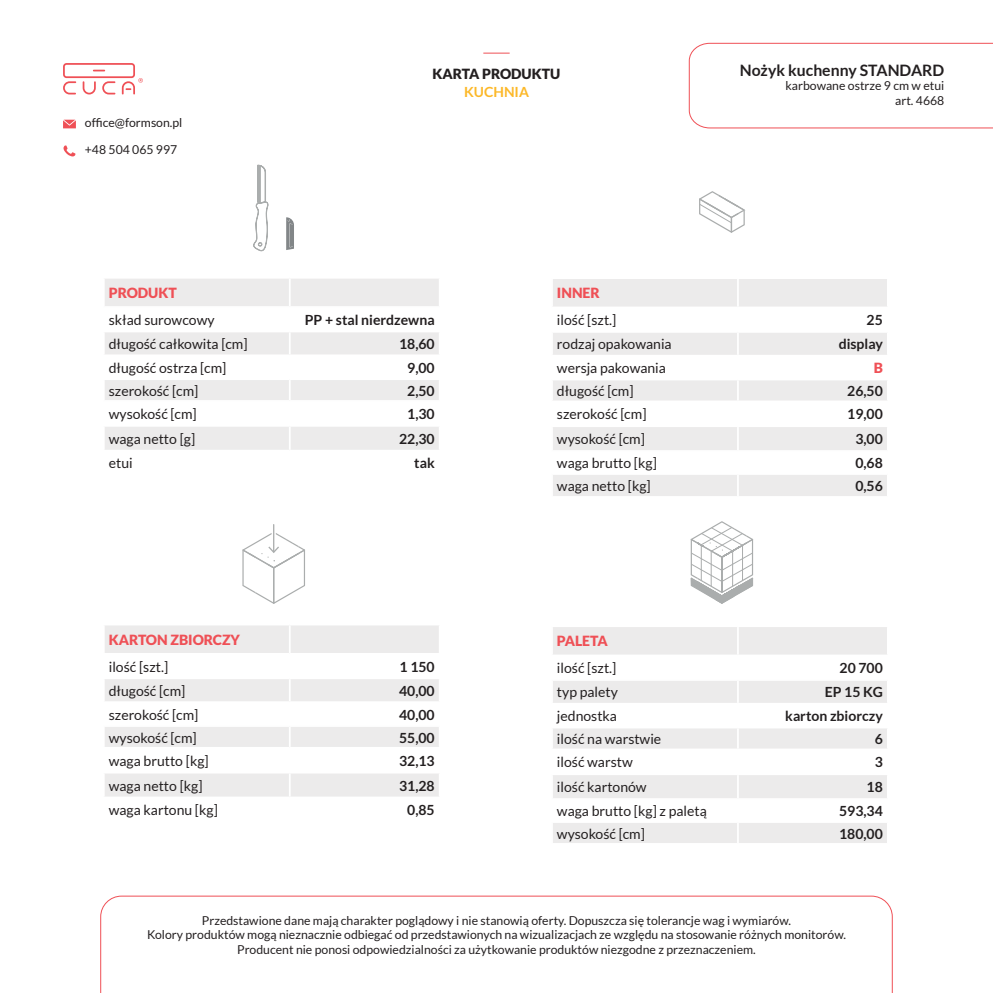
<style>
.page{position:relative;width:993px;height:993px;background:#fff}
.page>*{position:absolute;margin:0;border:0;box-sizing:border-box;transform-origin:0 0}
.t1{font:700 15.75px "Lato";color:#231f20}
.t2{font:14px "Lato";color:#231f20}
.t3{font:700 14px "Lato";color:#231f20}
.t4{font:900 14px "Lato";color:#ef5056}
.t5{font:900 14px "Lato";color:#231f20}
.t6{font:700 14px "Lato";color:#fcb828}
.t7{font:12.25px "Lato";color:#231f20}
</style>
<div class="page">
<svg style="left:63px;top:63px;width:80px;height:31px"></svg>
<svg style="left:63px;top:145px;width:12px;height:12px"></svg>
<svg style="left:63px;top:120px;width:13px;height:8px"></svg>
<svg style="left:688px;top:42px;width:304px;height:87px"></svg>
<svg style="left:100px;top:895px;width:792px;height:97px"></svg>
<svg style="left:483px;top:53px;width:26px;height:1px"></svg>
<svg style="left:242px;top:524px;width:63px;height:79px"></svg>
<svg style="left:690px;top:521px;width:63px;height:82px"></svg>
<svg style="left:105px;top:279px;width:334px;height:171px"></svg>
<svg style="left:105px;top:625px;width:334px;height:172px"></svg>
<svg style="left:553px;top:279px;width:334px;height:217px"></svg>
<hr style="left:737px;top:473px;width:151px;height:1px;background:#fff">
<hr style="left:736px;top:474px;width:2px;height:22px;background:#fff">
<hr style="left:886px;top:474px;width:2px;height:22px;background:#fff">
<svg style="left:699px;top:191px;width:45px;height:42px"></svg>
<svg style="left:286px;top:217px;width:8px;height:33px"></svg>
<svg style="left:253px;top:164px;width:16px;height:88px"></svg>
<svg style="left:553px;top:627px;width:334px;height:215px"></svg>
<hr style="left:737px;top:820px;width:151px;height:2px;background:#fff">
<hr style="left:736px;top:822px;width:2px;height:20px;background:#fff">
<hr style="left:886px;top:822px;width:2px;height:20px;background:#fff">
<p class="t7" style="left:85px;top:116px;width:99px">office@formson.pl</p>
<p class="t7" style="left:85px;top:143px;width:94px">+48 504 065 997</p>
<p class="t5" style="left:432px;top:66px;width:129px">KARTA PRODUKTU</p>
<p class="t6" style="left:464px;top:84px;width:66px">KUCHNIA</p>
<p class="t1" style="left:739px;top:61px;width:206px">Nożyk kuchenny STANDARD</p>
<p class="t7" style="left:785px;top:79px;width:160px">karbowane ostrze 9 cm w etui</p>
<p class="t7" style="left:894px;top:94px;width:51px">art. 4668</p>
<p class="t4" style="left:109px;top:284px;width:70px">PRODUKT</p>
<p class="t2" style="left:109px;top:312px;width:107px">skład surowcowy</p>
<p class="t3" style="left:305px;top:312px;width:131px">PP + stal nierdzewna</p>
<p class="t2" style="left:109px;top:336px;width:140px">długość całkowita [cm]</p>
<p class="t3" style="left:399px;top:336px;width:37px">18,60</p>
<p class="t2" style="left:109px;top:360px;width:119px">długość ostrza [cm]</p>
<p class="t3" style="left:407px;top:359px;width:29px">9,00</p>
<p class="t2" style="left:109px;top:383px;width:91px">szerokość [cm]</p>
<p class="t3" style="left:407px;top:382px;width:29px">2,50</p>
<p class="t2" style="left:109px;top:406px;width:89px">wysokość [cm]</p>
<p class="t3" style="left:407px;top:406px;width:29px">1,30</p>
<p class="t2" style="left:109px;top:431px;width:88px">waga netto [g]</p>
<p class="t3" style="left:399px;top:430px;width:37px">22,30</p>
<p class="t2" style="left:109px;top:455px;width:25px">etui</p>
<p class="t3" style="left:414px;top:454px;width:22px">tak</p>
<p class="t4" style="left:109px;top:631px;width:133px">KARTON ZBIORCZY</p>
<p class="t2" style="left:109px;top:658px;width:61px">ilość [szt.]</p>
<p class="t3" style="left:399px;top:658px;width:37px">1 150</p>
<p class="t2" style="left:109px;top:682px;width:78px">długość [cm]</p>
<p class="t3" style="left:399px;top:682px;width:37px">40,00</p>
<p class="t2" style="left:109px;top:706px;width:91px">szerokość [cm]</p>
<p class="t3" style="left:399px;top:706px;width:37px">40,00</p>
<p class="t2" style="left:109px;top:729px;width:89px">wysokość [cm]</p>
<p class="t3" style="left:399px;top:729px;width:37px">55,00</p>
<p class="t2" style="left:109px;top:752px;width:101px">waga brutto [kg]</p>
<p class="t3" style="left:399px;top:752px;width:37px">32,13</p>
<p class="t2" style="left:109px;top:777px;width:95px">waga netto [kg]</p>
<p class="t3" style="left:399px;top:777px;width:37px">31,28</p>
<p class="t2" style="left:109px;top:801px;width:111px">waga kartonu [kg]</p>
<p class="t3" style="left:407px;top:801px;width:29px">0,85</p>
<p class="t4" style="left:556px;top:285px;width:44px">INNER</p>
<p class="t2" style="left:556px;top:312px;width:61px">ilość [szt.]</p>
<p class="t3" style="left:866px;top:312px;width:18px">25</p>
<p class="t2" style="left:556px;top:336px;width:116px">rodzaj opakowania</p>
<p class="t3" style="left:838px;top:336px;width:46px">display</p>
<p class="t2" style="left:556px;top:360px;width:110px">wersja pakowania</p>
<p class="t4" style="left:873px;top:360px;width:11px">B</p>
<p class="t2" style="left:556px;top:383px;width:78px">długość [cm]</p>
<p class="t3" style="left:847px;top:383px;width:37px">26,50</p>
<p class="t2" style="left:556px;top:406px;width:91px">szerokość [cm]</p>
<p class="t3" style="left:847px;top:406px;width:37px">19,00</p>
<p class="t2" style="left:556px;top:431px;width:89px">wysokość [cm]</p>
<p class="t3" style="left:855px;top:431px;width:29px">3,00</p>
<p class="t2" style="left:556px;top:455px;width:101px">waga brutto [kg]</p>
<p class="t3" style="left:855px;top:455px;width:29px">0,68</p>
<p class="t2" style="left:556px;top:478px;width:95px">waga netto [kg]</p>
<p class="t3" style="left:855px;top:478px;width:29px">0,56</p>
<p class="t4" style="left:556px;top:633px;width:52px">PALETA</p>
<p class="t2" style="left:556px;top:660px;width:61px">ilość [szt.]</p>
<p class="t3" style="left:839px;top:660px;width:45px">20 700</p>
<p class="t2" style="left:556px;top:684px;width:62px">typ palety</p>
<p class="t3" style="left:824px;top:684px;width:60px">EP 15 KG</p>
<p class="t2" style="left:556px;top:708px;width:62px">jednostka</p>
<p class="t3" style="left:785px;top:708px;width:99px">karton zbiorczy</p>
<p class="t2" style="left:556px;top:731px;width:106px">ilość na warstwie</p>
<p class="t3" style="left:874px;top:730px;width:10px">6</p>
<p class="t2" style="left:556px;top:754px;width:77px">ilość warstw</p>
<p class="t3" style="left:874px;top:754px;width:10px">3</p>
<p class="t2" style="left:556px;top:779px;width:91px">ilość kartonów</p>
<p class="t3" style="left:866px;top:778px;width:18px">18</p>
<p class="t2" style="left:556px;top:803px;width:151px">waga brutto [kg] z paletą</p>
<p class="t3" style="left:838px;top:802px;width:45px">593,34</p>
<p class="t2" style="left:556px;top:825px;width:89px">wysokość [cm]</p>
<p class="t3" style="left:838px;top:825px;width:45px">180,00</p>
<p class="t7" style="left:202px;top:913px;width:590px">Przedstawione dane mają charakter poglądowy i nie stanowią oferty. Dopuszcza się tolerancje wag i wymiarów.</p>
<p class="t7" style="left:147px;top:927px;width:700px">Kolory produktów mogą nieznacznie odbiegać od przedstawionych na wizualizacjach ze względu na stosowanie różnych monitorów.</p>
<p class="t7" style="left:237px;top:942px;width:520px">Producent nie ponosi odpowiedzialności za użytkowanie produktów niezgodne z przeznaczeniem.</p>
</div>
